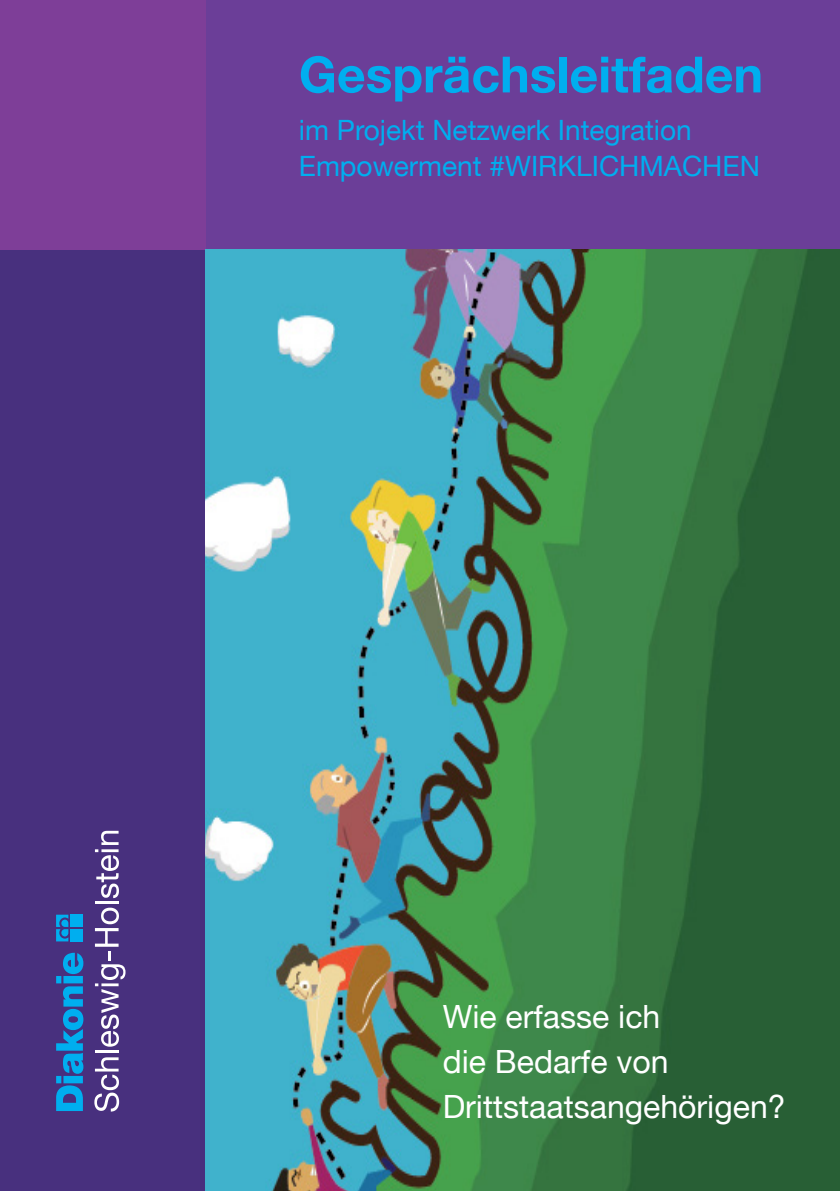
<style>
.page{position:relative;width:840px;height:1191px;background:#fff}
.page>*{position:absolute;margin:0;border:0;box-sizing:border-box;transform-origin:0 0}
._01_Head_Black26Pt{font:700 50px "Helvetica Neue LT";color:#00aeef}
.t1{font:32px "Helvetica Neue LT";color:#fff}
._01_Head_Black26Pt-2{font:28px "Helvetica Neue LT";color:#00aeef}
</style>
<div class="page">
<div style="left:0;top:173px;width:206px;height:1018px;background:#48307e"></div>
<div style="left:125px;top:0;width:714px;height:249px;background:#6b3e98"></div>
<div style="left:0;top:0;width:206px;height:249px;background:#7e3e98"></div>
<img style="left:206px;top:249px;width:633px;height:942px">
<svg style="left:56px;top:952px;width:27px;height:159px"></svg>
<svg style="left:56px;top:914px;width:12px;height:27px"></svg>
<div style="left:71px;top:929px;width:12px;height:12px;background:#00aeef"></div>
<div style="left:71px;top:914px;width:12px;height:13px;background:#00aeef"></div>
<svg style="left:94px;top:1057px;width:25px;height:54px"></svg>
<hr style="left:95px;top:1050px;width:23px;height:3px;background:#fff">
<svg style="left:95px;top:907px;width:30px;height:139px"></svg>
<hr style="left:95px;top:901px;width:23px;height:3px;background:#fff">
<svg style="left:95px;top:831px;width:24px;height:67px"></svg>
<p class="_01_Head_Black26Pt" style="left:299px;top:44px;width:465px">Gesprächsleitfaden</p>
<p class="_01_Head_Black26Pt-2" style="left:299px;top:114px;width:394px">im Projekt Netzwerk Integration</p>
<p class="_01_Head_Black26Pt-2" style="left:299px;top:150px;width:462px">Empowerment #WIRKLICHMACHEN</p>
<p class="t1" style="left:442px;top:997px;width:219px">Wie erfasse ich</p>
<p class="t1" style="left:442px;top:1042px;width:227px">die Bedarfe von</p>
<p class="t1" style="left:442px;top:1087px;width:344px">Drittstaatsangehörigen?</p>
</div>
